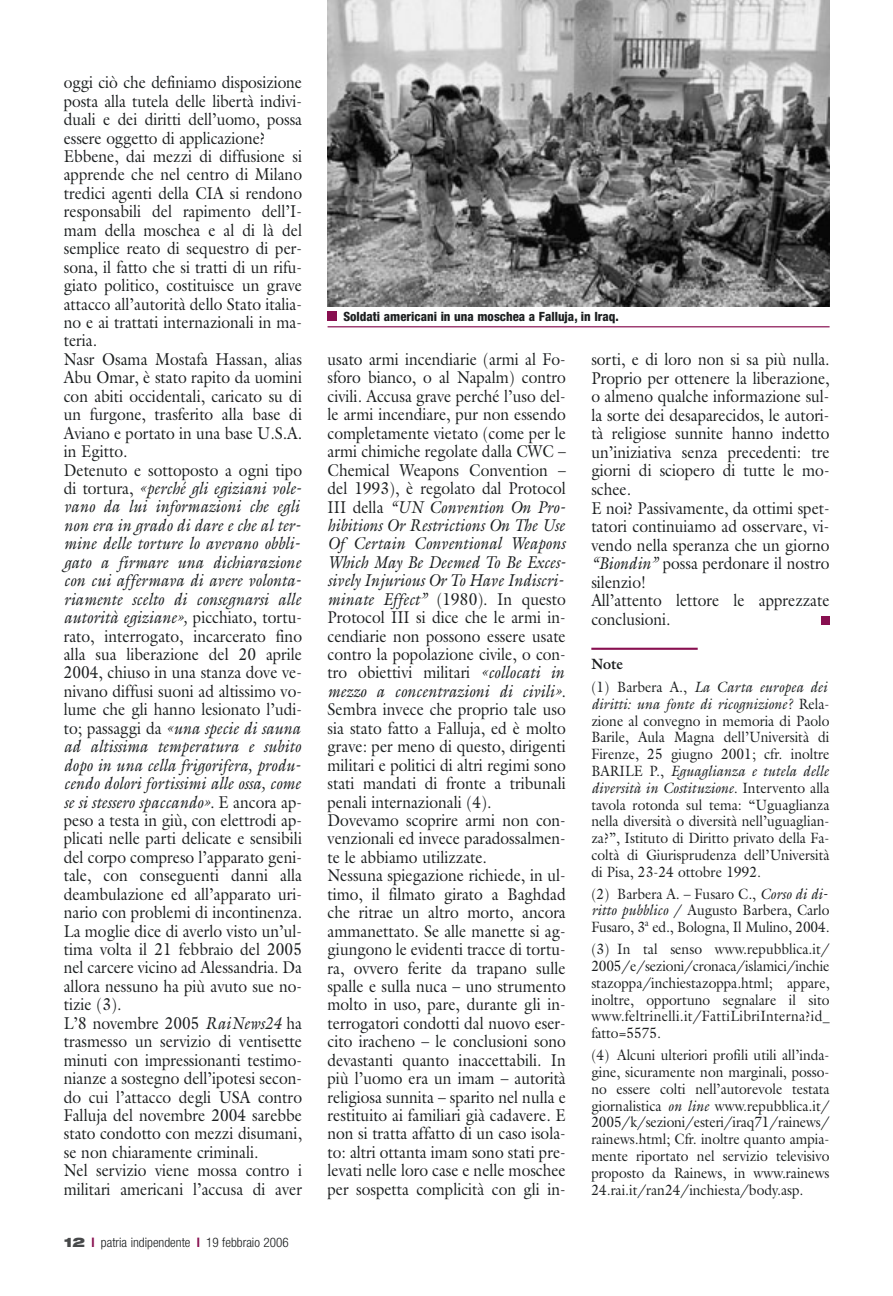
<style>
.page{position:relative;width:893px;height:1296px;background:#fff}
.page>*{position:absolute;margin:0;border:0;box-sizing:border-box;transform-origin:0 0}
.t1{font:17.25px/18.5px "Galliard";color:#1c1f20;scale:.9 1}
.t2{font:15px/16.8px "Galliard";color:#1c1f20;text-align:justify;scale:.92 1}
.t3{font:italic 15px/23.1px "Galliard";color:#1c1f20;scale:.92 1}
.t4{font:300 condensed 13.2px "Helvetica Neue";color:#1c1f20}
.t5{font:800 condensed 12.75px "Helvetica Neue";color:#1c1f20}
.t6{font:9.75px "Galliard";color:#1c1f20;scale:.92 1}
.s1{font-style:italic}
.s2{font-weight:900;font-stretch:expanded;color:#47494a}
.s3{font-weight:700;color:#880f50}
.s4{font-weight:700;font-style:normal}
.s5{font-style:normal}
</style>
<div class="page">
<hr style="left:591px;top:648px;width:106px;height:2px;background:#880f50">
<div style="left:821px;top:617px;width:8px;height:8px;background:#880f50"></div>
<hr style="left:327px;top:326px;width:502px;height:1px;background:#880f50">
<div style="left:327px;top:312px;width:10px;height:9px;background:#880f50"></div>
<img style="left:327px;top:0;width:502px;height:306px">
<p class="t1" style="left:64px;top:75px;width:266px">oggi ciò che definiamo disposizione posta alla tutela delle libertà indivi&shy;duali e dei diritti dell’uomo, possa essere oggetto di applicazione?<br>Ebbene, dai mezzi di diffusione si apprende che nel centro di Milano tredici agenti della CIA si rendono responsabili del rapimento dell’I&shy;mam della moschea e al di là del semplice reato di sequestro di per&shy;sona, il fatto che si tratti di un rifu&shy;giato politico, costituisce un grave attacco all’autorità dello Stato italia&shy;no e ai trattati internazionali in ma&shy;teria.<br>Nasr Osama Mostafa Hassan, alias Abu Omar, è stato rapito da uomini con abiti occidentali, caricato su di un furgone, trasferito alla base di Aviano e portato in una base U.S.A. in Egitto.<br>Detenuto e sottoposto a ogni tipo di tortura, <span class="s1">«perché gli egiziani vole&shy;vano da lui informazioni che egli non era in grado di dare e che al ter&shy;mine delle torture lo avevano obbli&shy;gato a firmare una dichiarazione con cui affermava di avere volonta&shy;riamente scelto di consegnarsi alle autorità egiziane»,</span> picchiato, tortu&shy;rato, interrogato, incarcerato fino alla sua liberazione del 20 aprile 2004, chiuso in una stanza dove ve&shy;nivano diffusi suoni ad altissimo vo&shy;lume che gli hanno lesionato l’udi&shy;to; passaggi da <span class="s1">«una specie di sauna ad altissima temperatura e subito dopo in una cella frigorifera, produ&shy;cendo dolori fortissimi alle ossa, come se si stessero spaccando».</span> E ancora ap&shy;peso a testa in giù, con elettrodi ap&shy;plicati nelle parti delicate e sensibili del corpo compreso l’apparato geni&shy;tale, con conseguenti danni alla deambulazione ed all’apparato uri&shy;nario con problemi di incontinenza.<br>La moglie dice di averlo visto un’ul&shy;tima volta il 21 febbraio del 2005 nel carcere vicino ad Alessandria. Da allora nessuno ha più avuto sue no&shy;tizie (3).<br>L’8 novembre 2005 <span class="s1">RaiNews24</span> ha trasmesso un servizio di ventisette minuti con impressionanti testimo&shy;nianze a sostegno dell’ipotesi secon&shy;do cui l’attacco degli USA contro Falluja del novembre 2004 sarebbe stato condotto con mezzi disumani, se non chiaramente criminali.<br>Nel servizio viene mossa contro i militari americani l’accusa di aver</p>
<p class="t4" style="left:64px;top:1238px;width:226px"><span class="s2">12</span> <span class="s3">l</span> patria indipendente <span class="s3">l</span> 19 febbraio 2006</p>
<p class="t5" style="left:343px;top:312px;width:277px">Soldati americani in una moschea a Falluja, in Iraq.</p>
<p class="t1" style="left:327px;top:352px;width:266px">usato armi incendiarie (armi al Fo&shy;sforo bianco, o al Napalm) contro civili. Accusa grave perché l’uso del&shy;le armi incendiare, pur non essendo completamente vietato (come per le armi chimiche regolate dalla CWC – Chemical Weapons Convention – del 1993), è regolato dal Protocol III della <span class="s1">“UN Convention On Pro&shy;hibitions Or Restrictions On The Use Of Certain Conventional Weapons Which May Be Deemed To Be Exces&shy;sively Injurious Or To Have Indiscri&shy;minate Effect”</span> (1980). In questo Protocol III si dice che le armi in&shy;cendiarie non possono essere usate contro la popolazione civile, o con&shy;tro obiettivi militari <span class="s1">«collocati in mezzo a concentrazioni di civili».</span></p>
<p class="t1" style="left:327px;top:702px;width:266px">Sembra invece che proprio tale uso sia stato fatto a Falluja, ed è molto grave: per meno di questo, dirigenti militari e politici di altri regimi sono stati mandati di fronte a tribunali penali internazionali (4).<br>Dovevamo scoprire armi non con&shy;venzionali ed invece paradossalmen&shy;te le abbiamo utilizzate.<br>Nessuna spiegazione richiede, in ul&shy;timo, il filmato girato a Baghdad che ritrae un altro morto, ancora ammanettato. Se alle manette si ag&shy;giungono le evidenti tracce di tortu&shy;ra, ovvero ferite da trapano sulle spalle e sulla nuca – uno strumento molto in uso, pare, durante gli in&shy;terrogatori condotti dal nuovo eser&shy;cito iracheno – le conclusioni sono devastanti quanto inaccettabili. In più l’uomo era un imam – autorità religiosa sunnita – sparito nel nulla e restituito ai familiari già cadavere. E non si tratta affatto di un caso isola&shy;to: altri ottanta imam sono stati pre&shy;levati nelle loro case e nelle moschee per sospetta complicità con gli in-</p>
<p class="t1" style="left:591px;top:352px;width:266px">sorti, e di loro non si sa più nulla.<br>Proprio per ottenere la liberazione, o almeno qualche informazione sul&shy;la sorte dei desaparecidos, le autori&shy;tà religiose sunnite hanno indetto un’iniziativa senza precedenti: tre giorni di sciopero di tutte le mo&shy;schee.<br>E noi? Passivamente, da ottimi spet&shy;tatori continuiamo ad osservare, vi&shy;vendo nella speranza che un giorno <span class="s1">“Biondin”</span> possa perdonare il nostro silenzio!<br>All’attento lettore le apprezzate conclusioni.</p>
<p class="t3" style="left:591px;top:654px;width:258px"><span class="s4">Note<br></span><span class="s5">(1) Barbera A.,</span> La Carta europea dei</p>
<p class="t2" style="left:591px;top:697px;width:260px"><span class="s1">diritti: una fonte di ricognizione?</span> Rela&shy;zione al convegno in memoria di Paolo Barile, Aula Magna dell’Università di Firenze, 25 giugno 2001; cfr. inoltre BARILE P., <span class="s1">Eguaglianza e tutela delle diversità in Costituzione.</span> Intervento alla tavola rotonda sul tema: “Uguaglianza nella diversità o diversità nell’uguaglian&shy;za?”, Istituto di Diritto privato della Fa&shy;coltà di Giurisprudenza dell’Università di Pisa, 23-24 ottobre 1992.</p>
<p class="t2" style="left:591px;top:887px;width:260px;text-align:left">(2) Barbera A. – Fusaro C., <span class="s1">Corso di di&shy;ritto pubblico</span> / Augusto Barbera, Carlo<br>Fusaro, 3</p>
<p class="t6" style="left:645px;top:918px;width:6px">a</p>
<p class="t2" style="left:591px;top:918px;width:260px;line-height:22px;text-align:right">ed., Bologna, Il Mulino, 2004.<br>(3) In tal senso www.repubblica.it/</p>
<p class="t2" style="left:591px;top:959px;width:260px">2005/e/sezioni/cronaca/islamici/inchie stazoppa/inchiestazoppa.html; appare, inoltre, opportuno segnalare il sito www.feltrinelli.it/FattiLibriInterna?id_ fatto=5575.</p>
<p class="t2" style="left:591px;top:1048px;width:260px">(4) Alcuni ulteriori profili utili all’inda&shy;gine, sicuramente non marginali, posso&shy;no essere colti nell’autorevole testata giornalistica <span class="s1">on line</span> www.repubblica.it/ 2005/k/sezioni/esteri/iraq71/rainews/ rainews.html; Cfr. inoltre quanto ampia&shy;mente riportato nel servizio televisivo proposto da Rainews, in www.rainews 24.rai.it/ran24/inchiesta/body.asp.</p>
</div>
